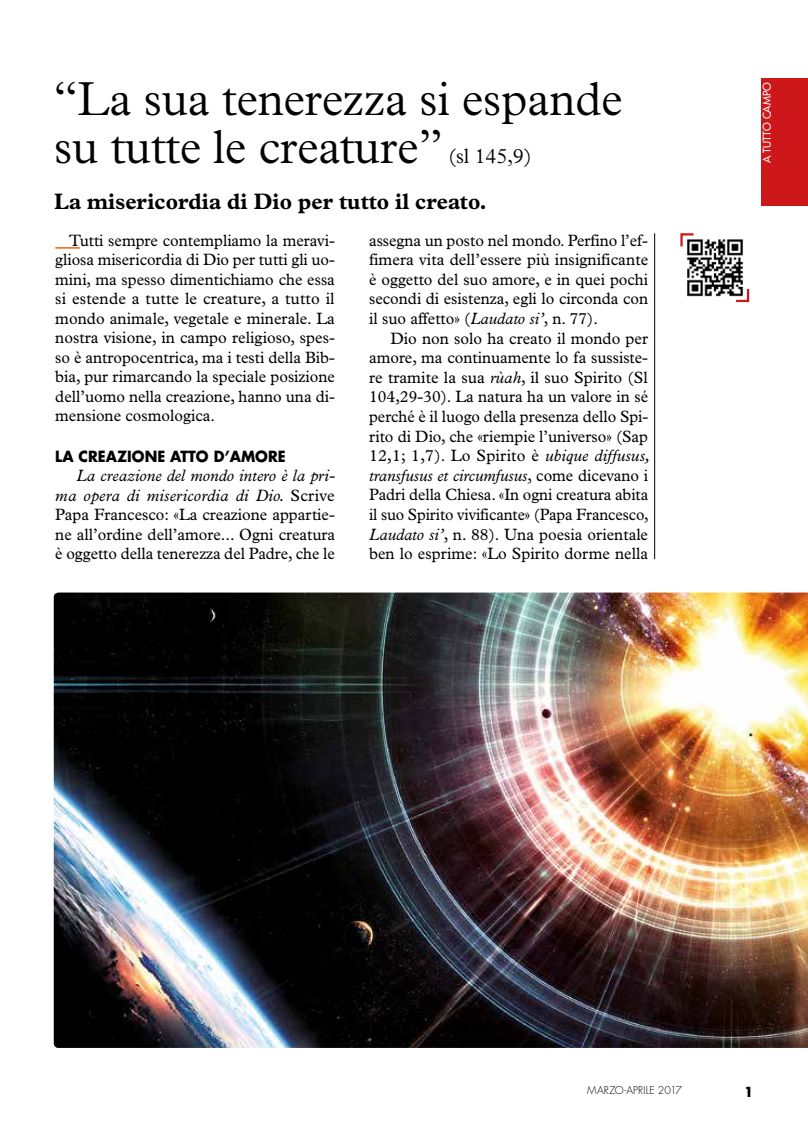
<style>
.page{position:relative;width:808px;height:1127px;background:#fff}
.page>*{position:absolute;margin:0;border:0;box-sizing:border-box;transform-origin:0 0}
.t1{font:300 48px/48px "Plantin";color:#000;scale:.96 1}
.t2{font:700 22.5px "Plantin";color:#000;scale:.96 1}
.t3{font:300 21px "Plantin";color:#000;scale:.96 1}
.t4{font:16.5px/19.6px "Plantin";color:#000;text-align:justify}
.t5{font:16.5px/19.5px "Plantin";color:#000;text-align:justify;scale:.96 1}
.t6{font:700 15px "Futura";color:#000;scale:.96 1}
.t7{font:700 13.5px "Futura";color:#000}
.t8{font:300 10.5px "Futura";letter-spacing:.01em;color:#000}
.t9{font:10.5px "Futura";color:#fff}
.s1{font-style:italic}
</style>
<div class="page">
<img style="left:54px;top:592px;width:754px;height:456px">
<hr style="left:55px;top:247px;width:25px;height:2px;background:#ec6608">
<hr style="left:654px;top:233px;width:1px;height:326px;background:#000">
<div style="left:761px;top:79px;width:47px;height:127px;background:#cd171a"></div>
<svg style="left:680px;top:233px;width:14px;height:14px"></svg>
<svg style="left:736px;top:288px;width:14px;height:15px"></svg>
<img style="left:685px;top:238px;width:59px;height:59px">
<h1 class="t1" style="left:54px;top:75px;width:593px">“La sua tenerezza si espande su tutte le creature”</h1>
<p class="t3" style="left:448px;top:144px;width:89px">(sl 145,9)</p>
<h2 class="t2" style="left:54px;top:188px;width:452px">La misericordia di Dio per tutto il creato.</h2>
<p class="t5" style="left:55px;top:230px;width:293px;text-indent:14px">Tutti sempre contempliamo la meravi&shy;gliosa misericordia di Dio per tutti gli uo&shy;mini, ma spesso dimentichiamo che essa si estende a tutte le creature, a tutto il mondo animale, vegetale e minerale. La nostra visione, in campo religioso, spes&shy;so è antropocentrica, ma i testi della Bib&shy;bia, pur rimarcando la speciale posizione dell’uomo nella creazione, hanno una di&shy;mensione cosmologica.</p>
<p class="t6" style="left:55px;top:446px;width:242px">LA CREAZIONE ATTO D’AMORE</p>
<p class="t4" style="left:55px;top:466px;width:281px;text-indent:21px"><span class="s1">La creazione del mondo intero è la pri&shy;ma opera di misericordia di Dio.</span> Scrive Papa Francesco: «La creazione appartie&shy;ne all’ordine dell’amore... Ogni creatura è oggetto della tenerezza del Padre, che le</p>
<p class="t5" style="left:369px;top:230px;width:292px">assegna un posto nel mondo. Perfino l’ef&shy;fimera vita dell’essere più insignificante è oggetto del suo amore, e in quei pochi secondi di esistenza, egli lo circonda con il suo affetto» (<span class="s1">Laudato si’</span>, n. 77).</p>
<p class="t4" style="left:369px;top:328px;width:282px;text-align:left;text-indent:21px">Dio non solo ha creato il mondo per amore, ma continuamente lo fa sussiste&shy;re tramite la sua <span class="s1">rùah</span>, il suo Spirito (Sl 104,29-30). La natura ha un valore in sé perché è il luogo della presenza dello Spi&shy;rito di Dio, che «riempie l’universo» (Sap 12,1; 1,7). Lo Spirito è <span class="s1">ubique diffusus, transfusus et circumfusus</span>, come dicevano i Padri della Chiesa. «In ogni creatura abita il suo Spirito vivificante» (Papa Francesco, <span class="s1">Laudato si’</span>, n. 88). Una poesia orientale ben lo esprime: «Lo Spirito dorme nella</p>
<p class="t9" style="left:760px;top:163px;width:82px;rotate:-90deg">a tutto campo</p>
<p class="t8" style="left:587px;top:1084px;width:96px">MARZO-APRILE 2017</p>
<p class="t7" style="left:744px;top:1083px;width:11px">1</p>
</div>
